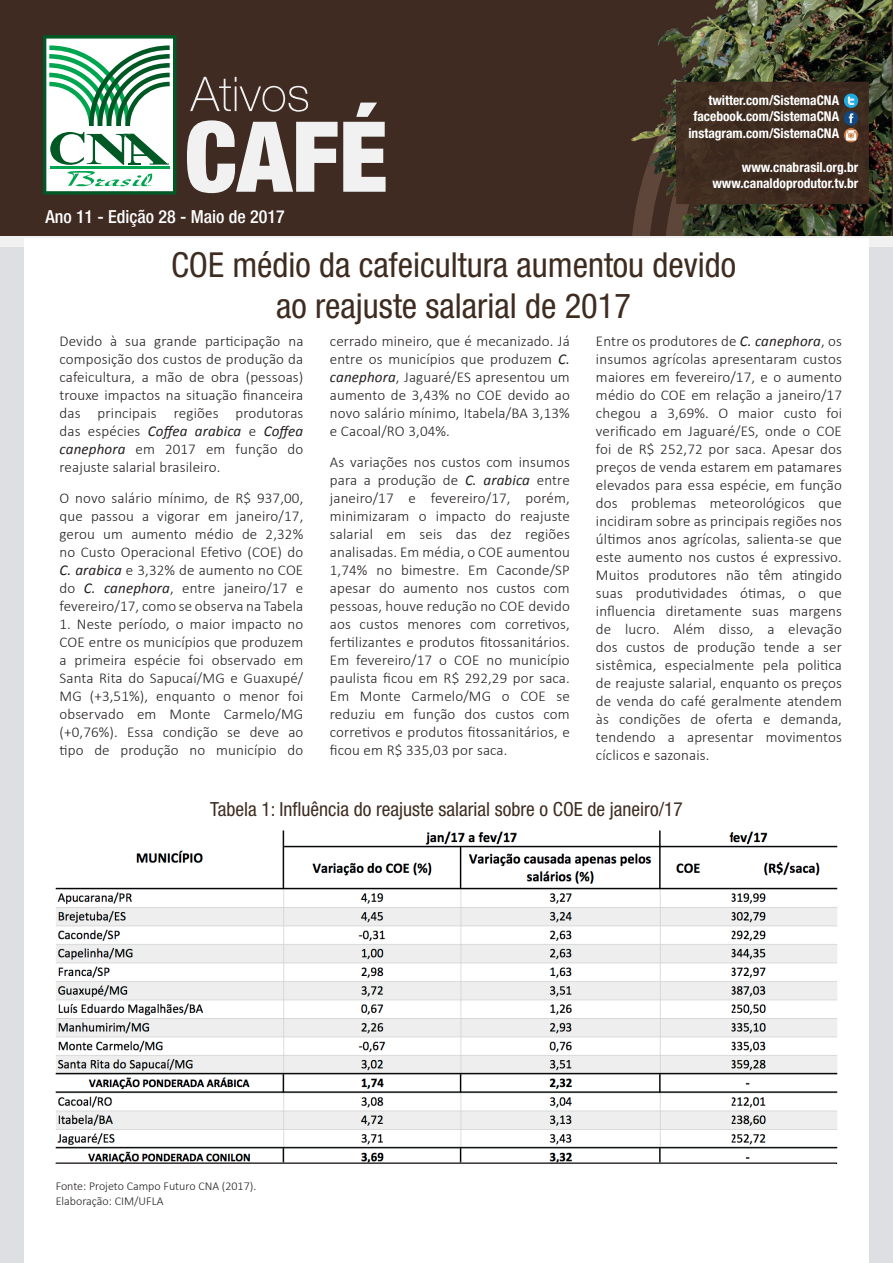
<style>
.page{position:relative;width:893px;height:1263px;background:#fff}
.page>*{position:absolute;margin:0;border:0;box-sizing:border-box;transform-origin:0 0}
.t1{font:condensed 34.5px/41.4px "Helvetica Neue LT Std";color:#3e2c20;text-align:center}
.t2{font:condensed 19.5px "Helvetica Neue LT Std";color:#3e2c20}
.t3{font:500 condensed 18px "Helvetica Neue LT Std";color:#fff}
.t4{font:300 15px/18px "Calibri";letter-spacing:.01em;color:#231f20;text-align:justify}
.t5{font:700 condensed 13.5px/16.2px "Helvetica Neue LT Std";color:#fff;text-align:right}
.t6{font:300 12px/14.4px "Calibri";color:#231f20}
.s1{font-weight:400;font-style:italic}
</style>
<div class="page">
<div style="left:0;top:89px;width:893px;height:1174px;background:#dedfe2"></div>
<div style="left:0;top:0;width:893px;height:241px;background:#3f2b22"></div>
<svg style="left:43px;top:35px;width:133px;height:160px;background:#a2cab3"></svg>
<svg style="left:187px;top:77px;width:199px;height:116px"></svg>
<img style="left:815px;top:0;width:77px;height:22px">
<img style="left:632px;top:0;width:183px;height:236px">
<div style="left:0;top:236px;width:893px;height:10px;background:#f0f1f0"></div>
<div style="left:24px;top:238px;width:845px;height:1025px;background:#fff"></div>
<img style="left:676px;top:140px;width:23px;height:64px">
<img style="left:676px;top:82px;width:23px;height:58px">
<img style="left:699px;top:22px;width:194px;height:214px">
<img style="left:56px;top:830px;width:781px;height:332px">
<svg style="left:56px;top:1162px;width:781px;height:2px;background:#666363"></svg>
<p class="t5" style="left:688px;top:92px;width:152px">twitter.com/SistemaCNA facebook.com/SistemaCNA instagram.com/SistemaCNA</p>
<p class="t5" style="left:712px;top:159px;width:147px">www.cnabrasil.org.br www.canaldoprodutor.tv.br</p>
<p class="t3" style="left:45px;top:206px;width:241px">Ano 11 - Edição 28 - Maio de 2017</p>
<h1 class="t1" style="left:171px;top:243px;width:567px">COE médio da cafeicultura aumentou devido ao reajuste salarial de 2017</h1>
<p class="t4" style="left:60px;top:332px;width:245px">Devido à sua grande participação na composição dos custos de produção da cafeicultura, a mão de obra (pessoas) trouxe impactos na situação financeira das principais regiões produtoras das espécies <span class="s1">Coffea arabica</span> e <span class="s1">Coffea canephora</span> em 2017 em função do reajuste salarial brasileiro.</p>
<p class="t4" style="left:60px;top:488px;width:245px">O novo salário mínimo, de R$ 937,00, que passou a vigorar em janeiro/17, gerou um aumento médio de 2,32% no Custo Operacional Efetivo (COE) do <span class="s1">C. arabica</span> e 3,32% de aumento no COE do <span class="s1">C. canephora</span>, entre janeiro/17 e fevereiro/17, como se observa na Tabela</p>
<p class="t4" style="left:60px;top:614px;width:245px">1. Neste período, o maior impacto no COE entre os municípios que produzem a primeira espécie foi observado em Santa Rita do Sapucaí/MG e Guaxupé/ MG (+3,51%), enquanto o menor foi observado em Monte Carmelo/MG (+0,76%). Essa condição se deve ao tipo de produção no município do</p>
<p class="t4" style="left:330px;top:332px;width:241px">cerrado mineiro, que é mecanizado. Já entre os municípios que produzem <span class="s1">C. canephora</span>, Jaguaré/ES apresentou um aumento de 3,43% no COE devido ao novo salário mínimo, Itabela/BA 3,13% e Cacoal/RO 3,04%.</p>
<p class="t4" style="left:330px;top:452px;width:241px">As variações nos custos com insumos para a produção de <span class="s1">C. arabica</span> entre janeiro/17 e fevereiro/17, porém, minimizaram o impacto do reajuste salarial em seis das dez regiões analisadas. Em média, o COE aumentou 1,74% no bimestre. Em Caconde/SP apesar do aumento nos custos com pessoas, houve redução no COE devido aos custos menores com corretivos, fertilizantes e produtos fitossanitários.<br>Em fevereiro/17 o COE no município paulista ficou em R$ 292,29 por saca.<br>Em Monte Carmelo/MG o COE se reduziu em função dos custos com corretivos e produtos fitossanitários, e ficou em R$ 335,03 por saca.</p>
<p class="t4" style="left:596px;top:332px;width:248px">Entre os produtores de <span class="s1">C. canephora</span>, os insumos agrícolas apresentaram custos maiores em fevereiro/17, e o aumento médio do COE em relação a janeiro/17 chegou a 3,69%. O maior custo foi verificado em Jaguaré/ES, onde o COE foi de R$ 252,72 por saca. Apesar dos preços de venda estarem em patamares elevados para essa espécie, em função dos problemas meteorológicos que incidiram sobre as principais regiões nos últimos anos agrícolas, salienta-se que este aumento nos custos é expressivo.<br>Muitos produtores não têm atingido suas produtividades ótimas, o que influencia diretamente suas margens de lucro. Além disso, a elevação dos custos de produção tende a ser sistêmica, especialmente pela politica de reajuste salarial, enquanto os preços de venda do café geralmente atendem às condições de oferta e demanda, tendendo a apresentar movimentos cíclicos e sazonais.</p>
<h2 class="t2" style="left:210px;top:798px;width:474px">Tabela 1: Influência do reajuste salarial sobre o COE de janeiro/17</h2>
<p class="t6" style="left:56px;top:1179px;width:202px">Fonte: Projeto Campo Futuro CNA (2017).<br>Elaboração: CIM/UFLA</p>
</div>
